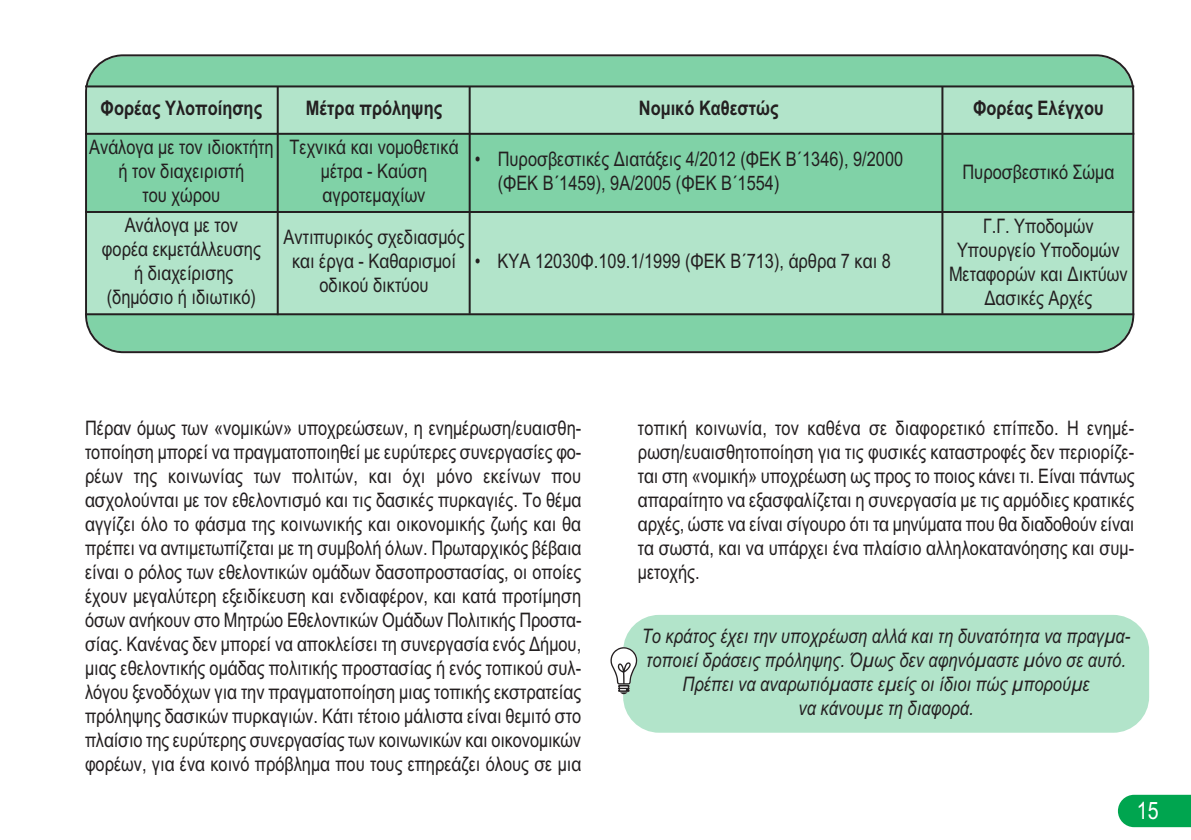
<style>
.page{position:relative;width:1191px;height:840px;background:#fff}
.page>*{position:absolute;margin:0;border:0;box-sizing:border-box;transform-origin:0 0}
.t1{font:24px "Arial Narrow";color:#fff}
.t2{font:20px/24px "Arial Narrow";color:#231f20;text-align:center}
.t3{font:italic 20px/24px "Arial Narrow";color:#231f20;text-align:center}
.t4{font:700 20px "Arial Narrow";color:#231f20}
</style>
<div class="page">
<svg style="left:1118px;top:794px;width:73px;height:32px;background:#10aa5a"></svg>
<div style="left:85px;top:54px;width:1049px;height:299px;background:#80d2a7"></div>
<div style="left:88px;top:86px;width:1044px;height:48px;background:#b2e4ca"></div>
<div style="left:88px;top:212px;width:1044px;height:101px;background:#b2e4ca"></div>
<div style="left:619px;top:601px;width:536px;height:131px;background:#fff;opacity:.4"></div>
<hr style="left:277px;top:86px;width:2px;height:229px;background:#231f20">
<hr style="left:469px;top:86px;width:2px;height:227px;background:#231f20">
<hr style="left:941px;top:86px;width:2px;height:227px;background:#231f20">
<hr style="left:85px;top:211px;width:1049px;height:2px;background:#231f20">
<hr style="left:85px;top:313px;width:1049px;height:2px;background:#231f20">
<hr style="left:85px;top:133px;width:1049px;height:2px;background:#231f20">
<hr style="left:85px;top:85px;width:1049px;height:2px;background:#231f20">
<svg style="left:610px;top:646px;width:27px;height:47px"></svg>
<p class="t4" style="left:306px;top:97px;width:138px">Μέτρα πρόληψης</p>
<p class="t4" style="left:639px;top:97px;width:141px">Νομικό Καθεστώς</p>
<p class="t4" style="left:973px;top:97px;width:132px">Φορέας Ελέγχου</p>
<p class="t4" style="left:101px;top:97px;width:163px">Φορέας Υλοποίησης</p>
<p class="t2" style="left:89px;top:135px;width:186px">Ανάλογα με τον ιδιοκτήτη ή τον διαχειριστή<br>του χώρου</p>
<p class="t2" style="left:289px;top:135px;width:170px">Τεχνικά και νομοθετικά μέτρα - Καύση αγροτεμαχίων</p>
<p class="t2" style="left:497px;top:147px;width:407px;text-align:left;text-indent:-23px">• Πυροσβεστικές Διατάξεις 4/2012 (ΦΕΚ Β΄1346), 9/2000 (ΦΕΚ Β΄1459), 9Α/2005 (ΦΕΚ Β΄1554)</p>
<p class="t2" style="left:962px;top:160px;width:153px">Πυροσβεστικό Σώμα</p>
<p class="t2" style="left:102px;top:213px;width:160px">Ανάλογα με τον φορέα εκμετάλλευσης ή διαχείρισης (δημόσιο ή ιδιωτικό)</p>
<p class="t2" style="left:284px;top:225px;width:182px">Αντιπυρικός σχεδιασμός και έργα - Καθαρισμοί οδικού δικτύου</p>
<p class="t2" style="left:949px;top:214px;width:180px">Γ.Γ. Υποδομών<br>Υπουργείο Υποδομών<br>Μεταφορών και Δικτύων<br>Δασικές Αρχές</p>
<p class="t2" style="left:475px;top:249px;width:417px">• ΚΥΑ 12030Φ.109.1/1999 (ΦΕΚ Β΄713), άρθρα 7 και 8</p>
<p class="t2" style="left:85px;top:415px;width:498px;text-align:justify">Πέραν όμως των «νομικών» υποχρεώσεων, η ενημέρωση/ευαισθη&shy;τοποίηση μπορεί να πραγματοποιηθεί με ευρύτερες συνεργασίες φο&shy;ρέων της κοινωνίας των πολιτών, και όχι μόνο εκείνων που ασχολούνται με τον εθελοντισμό και τις δασικές πυρκαγιές. Το θέμα αγγίζει όλο το φάσμα της κοινωνικής και οικονομικής ζωής και θα πρέπει να αντιμετωπίζεται με τη συμβολή όλων. Πρωταρχικός βέβαια είναι ο ρόλος των εθελοντικών ομάδων δασοπροστασίας, οι οποίες έχουν μεγαλύτερη εξειδίκευση και ενδιαφέρον, και κατά προτίμηση όσων ανήκουν στο Μητρώο Εθελοντικών Ομάδων Πολιτικής Προστα&shy;σίας. Κανένας δεν μπορεί να αποκλείσει τη συνεργασία ενός Δήμου, μιας εθελοντικής ομάδας πολιτικής προστασίας ή ενός τοπικού συλ&shy;λόγου ξενοδόχων για την πραγματοποίηση μιας τοπικής εκστρατείας πρόληψης δασικών πυρκαγιών. Κάτι τέτοιο μάλιστα είναι θεμιτό στο πλαίσιο της ευρύτερης συνεργασίας των κοινωνικών και οικονομικών φορέων, για ένα κοινό πρόβλημα που τους επηρεάζει όλους σε μια</p>
<p class="t2" style="left:638px;top:415px;width:498px;text-align:justify">τοπική κοινωνία, τον καθένα σε διαφορετικό επίπεδο. Η ενημέ - ρωση/ευαισθητοποίηση για τις φυσικές καταστροφές δεν περιορίζε&shy;ται στη «νομική» υποχρέωση ως προς το ποιος κάνει τι. Είναι πάντως απαραίτητο να εξασφαλίζεται η συνεργασία με τις αρμόδιες κρατικές αρχές, ώστε να είναι σίγουρο ότι τα μηνύματα που θα διαδοθούν είναι τα σωστά, και να υπάρχει ένα πλαίσιο αλληλοκατανόησης και συμ&shy;μετοχής.</p>
<p class="t3" style="left:642px;top:623px;width:489px">Το κράτος έχει την υποχρέωση αλλά και τη δυνατότητα να πραγμα&shy;τοποιεί δράσεις πρόληψης. Όμως δεν αφηνόμαστε μόνο σε αυτό.<br>Πρέπει να αναρωτιόμαστε εμείς οι ίδιοι πώς μπορούμε<br>να κάνουμε τη διαφορά.</p>
<p class="t1" style="left:1136px;top:796px;width:23px">15</p>
</div>
